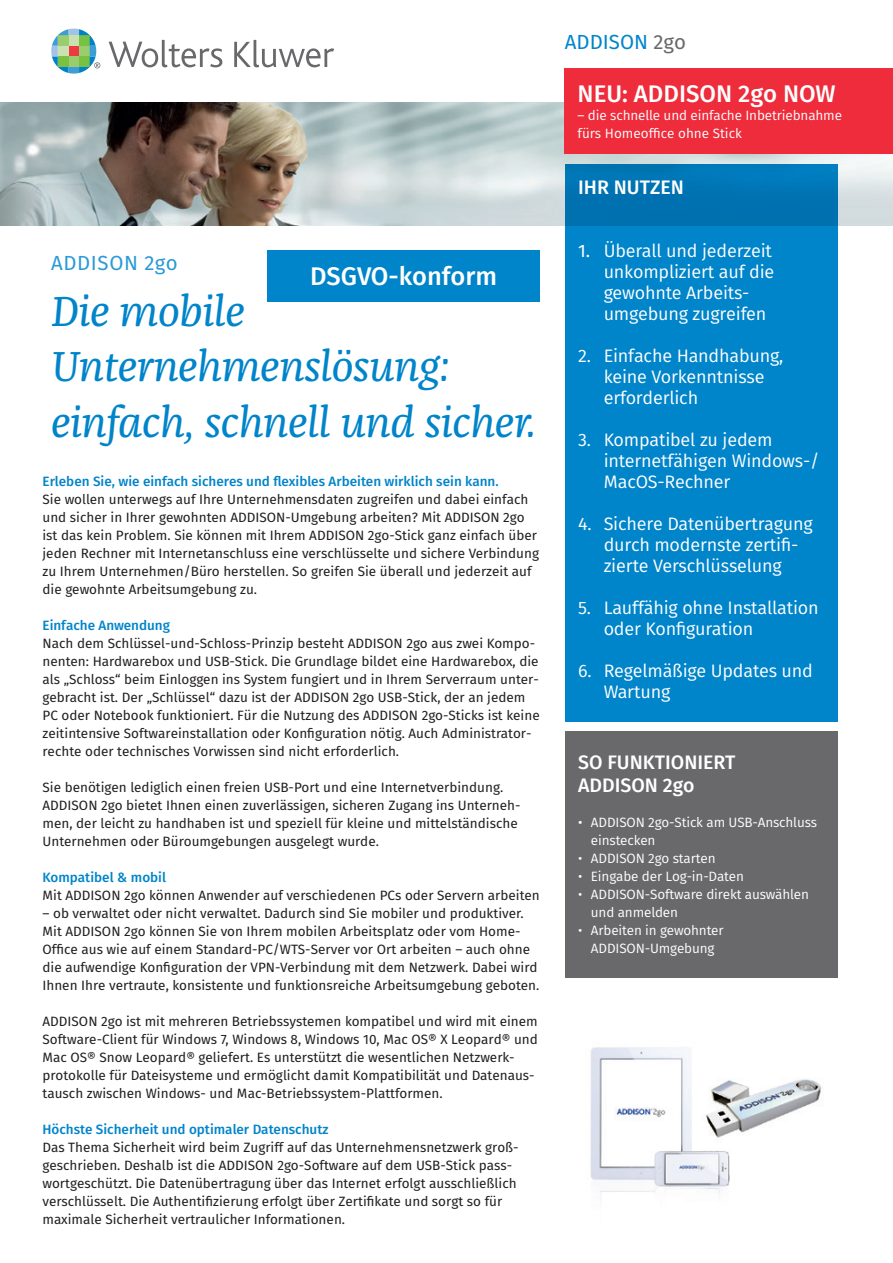
<style>
.page{position:relative;width:893px;height:1263px;background:#fff}
.page>*{position:absolute;margin:0;border:0;box-sizing:border-box;transform-origin:0 0}
.t1{font:italic 43.5px/55.5px "Franziska OT";letter-spacing:-.01em;color:#0084ca}
.t2{font:500 25.5px "Fira Sans";color:#fff}
.t3{font:500 24px "Fira Sans";color:#fff}
.t4{font:20.4px "Fira Sans";letter-spacing:.03em;color:#2b9ad6}
.t5{font:20.4px "Fira Sans";color:#0084ca}
.t6{font:500 19.5px/23.4px "Fira Sans";color:#fff}
.t7{font:18px/21px "Fira Sans";letter-spacing:-.01em;color:#fff}
.t8{font:13.5px/18px "Fira Sans";color:#231f20}
.t9{font:13.5px/18px "Fira Sans";letter-spacing:-.01em;color:#fff}
.t10{font:500 13.5px "Fira Sans";color:#0084ca}
.s1{color:#69696c}
.s2{font-style:inherit}
</style>
<div class="page">
<img style="left:0;top:102px;width:893px;height:123px">
<div style="left:565px;top:164px;width:273px;height:558px;background:#0084ca"></div>
<div style="left:565px;top:731px;width:273px;height:247px;background:#69696c"></div>
<img style="left:590px;top:1047px;width:232px;height:149px">
<div style="left:267px;top:251px;width:273px;height:51px;background:#0084ca"></div>
<svg style="left:109px;top:40px;width:113px;height:27px"></svg>
<svg style="left:234px;top:40px;width:100px;height:27px"></svg>
<svg style="left:51px;top:29px;width:49px;height:45px"></svg>
<div style="left:565px;top:68px;width:328px;height:85px;background:#ee2c3b"></div>
<h3 class="t4" style="left:51px;top:247px;width:128px">ADDISON 2go</h3>
<h1 class="t1" style="left:51px;top:284px;width:487px">Die mobile<br>Unternehmenslösung: einfach, schnell und sicher.</h1>
<h2 class="t2" style="left:310px;top:256px;width:188px">DSGVO-konform</h2>
<p class="t10" style="left:43px;top:470px;width:458px">Erleben Sie, wie einfach sicheres und flexibles Arbeiten wirklich sein kann.</p>
<p class="t8" style="left:43px;top:490px;width:498px">Sie wollen unterwegs auf Ihre Unternehmensdaten zugreifen und dabei einfach und sicher in Ihrer gewohnten ADDISON-Umgebung arbeiten? Mit ADDISON 2go ist das kein Problem. Sie können mit Ihrem ADDISON 2go-Stick ganz einfach über jeden Rechner mit Internetanschluss eine verschlüsselte und sichere Verbindung zu Ihrem Unternehmen/Büro herstellen. So greifen Sie überall und jederzeit auf die gewohnte Arbeitsumgebung zu.</p>
<p class="t10" style="left:43px;top:614px;width:129px">Einfache Anwendung</p>
<p class="t8" style="left:43px;top:634px;width:499px">Nach dem Schlüssel-und-Schloss-Prinzip besteht ADDISON 2go aus zwei Kompo&shy;nenten: Hardwarebox und USB-Stick. Die Grundlage bildet eine Hardwarebox, die als „Schloss“ beim Einloggen ins System fungiert und in Ihrem Serverraum unter&shy;gebracht ist. Der „Schlüssel“ dazu ist der ADDISON 2go USB-Stick, der an jedem PC oder Notebook funktioniert. Für die Nutzung des ADDISON 2go-Sticks ist keine zeitintensive Softwareinstallation oder Konfiguration nötig. Auch Administrator&shy;rechte oder technisches Vorwissen sind nicht erforderlich.</p>
<p class="t8" style="left:43px;top:778px;width:480px">Sie benötigen lediglich einen freien USB-Port und eine Internetverbindung.<br>ADDISON 2go bietet Ihnen einen zuverlässigen, sicheren Zugang ins Unterneh&shy;men, der leicht zu handhaben ist und speziell für kleine und mittelständische Unternehmen oder Büroumgebungen ausgelegt wurde.</p>
<p class="t10" style="left:43px;top:866px;width:125px">Kompatibel &amp; mobil</p>
<p class="t8" style="left:43px;top:886px;width:499px">Mit ADDISON 2go können Anwender auf verschiedenen PCs oder Servern arbeiten</p>
<p class="t8" style="left:43px;top:904px;width:498px">– ob verwaltet oder nicht verwaltet. Dadurch sind Sie mobiler und produktiver.<br>Mit ADDISON 2go können Sie von Ihrem mobilen Arbeitsplatz oder vom Home-Office aus wie auf einem Standard-PC/WTS-Server vor Ort arbeiten – auch ohne die aufwendige Konfiguration der VPN-Verbindung mit dem Netzwerk. Dabei wird Ihnen Ihre vertraute, konsistente und funktionsreiche Arbeitsumgebung geboten.</p>
<p class="t8" style="left:43px;top:1012px;width:497px">ADDISON 2go ist mit mehreren Betriebssystemen kompatibel und wird mit einem Software-Client für Windows 7, Windows 8, Windows 10, Mac OS® X Leopard® und Mac OS® Snow Leopard® geliefert. Es unterstützt die wesentlichen Netzwerk&shy;protokolle für Dateisysteme und ermöglicht damit Kompatibilität und Datenaus&shy;tausch zwischen Windows- und Mac-Betriebssystem-Plattformen.</p>
<p class="t10" style="left:43px;top:1118px;width:288px">Höchste Sicherheit und optimaler Datenschutz</p>
<p class="t8" style="left:43px;top:1138px;width:478px">Das Thema Sicherheit wird beim Zugriff auf das Unternehmensnetzwerk groß&shy;geschrieben. Deshalb ist die ADDISON 2go-Software auf dem USB-Stick pass&shy;wortgeschützt. Die Datenübertragung über das Internet erfolgt ausschließlich verschlüsselt. Die Authentifizierung erfolgt über Zertifikate und sorgt so für maximale Sicherheit vertraulicher Informationen.</p>
<h3 class="t5" style="left:565px;top:26px;width:123px">ADDISON <span class="s1">2go</span></h3>
<h3 class="t3" style="left:578px;top:74px;width:260px">NEU: ADDISON 2go NOW</h3>
<p class="t9" style="left:578px;top:106px;width:266px">– die schnelle und einfache Inbetriebnahme fürs Homeoffice ohne Stick</p>
<h3 class="t6" style="left:578px;top:175px;width:107px">IHR NUTZEN</h3>
<h3 class="t7" style="left:604px;top:239px;width:172px;text-indent:-26px"><span class="s2">1.</span> Überall und jederzeit unkompliziert auf die gewohnte Arbeits&shy;umgebung zugreifen</h3>
<h3 class="t7" style="left:604px;top:344px;width:181px;text-indent:-26px">2. Einfache Handhabung, keine Vorkenntnisse erforderlich</h3>
<h3 class="t7" style="left:604px;top:428px;width:217px;text-indent:-26px">3. Kompatibel zu jedem internetfähigen Windows-/<br>MacOS-Rechner</h3>
<h3 class="t7" style="left:604px;top:512px;width:210px;text-indent:-26px">4. Sichere Datenübertragung durch modernste zertifi&shy;zierte Verschlüsselung</h3>
<h3 class="t7" style="left:604px;top:596px;width:216px;text-indent:-26px">5. Lauffähig ohne Installation oder Konfiguration</h3>
<h3 class="t7" style="left:604px;top:659px;width:211px;text-indent:-26px">6. Regelmäßige Updates und<br>Wartung</h3>
<h3 class="t6" style="left:578px;top:749px;width:159px">SO FUNKTIONIERT<br>ADDISON 2go</h3>
<p class="t9" style="left:591px;top:813px;width:228px;text-indent:-13px"><span class="s2">•</span> ADDISON 2go-Stick am USB-Anschluss einstecken</p>
<p class="t9" style="left:578px;top:849px;width:139px">• ADDISON 2go starten</p>
<p class="t9" style="left:578px;top:867px;width:167px">• Eingabe der Log-in-Daten</p>
<p class="t9" style="left:591px;top:885px;width:220px;text-indent:-13px">• ADDISON-Software direkt auswählen und anmelden</p>
<p class="t9" style="left:578px;top:921px;width:147px;text-align:center">• Arbeiten in gewohnter<br>ADDISON-Umgebung</p>
</div>
